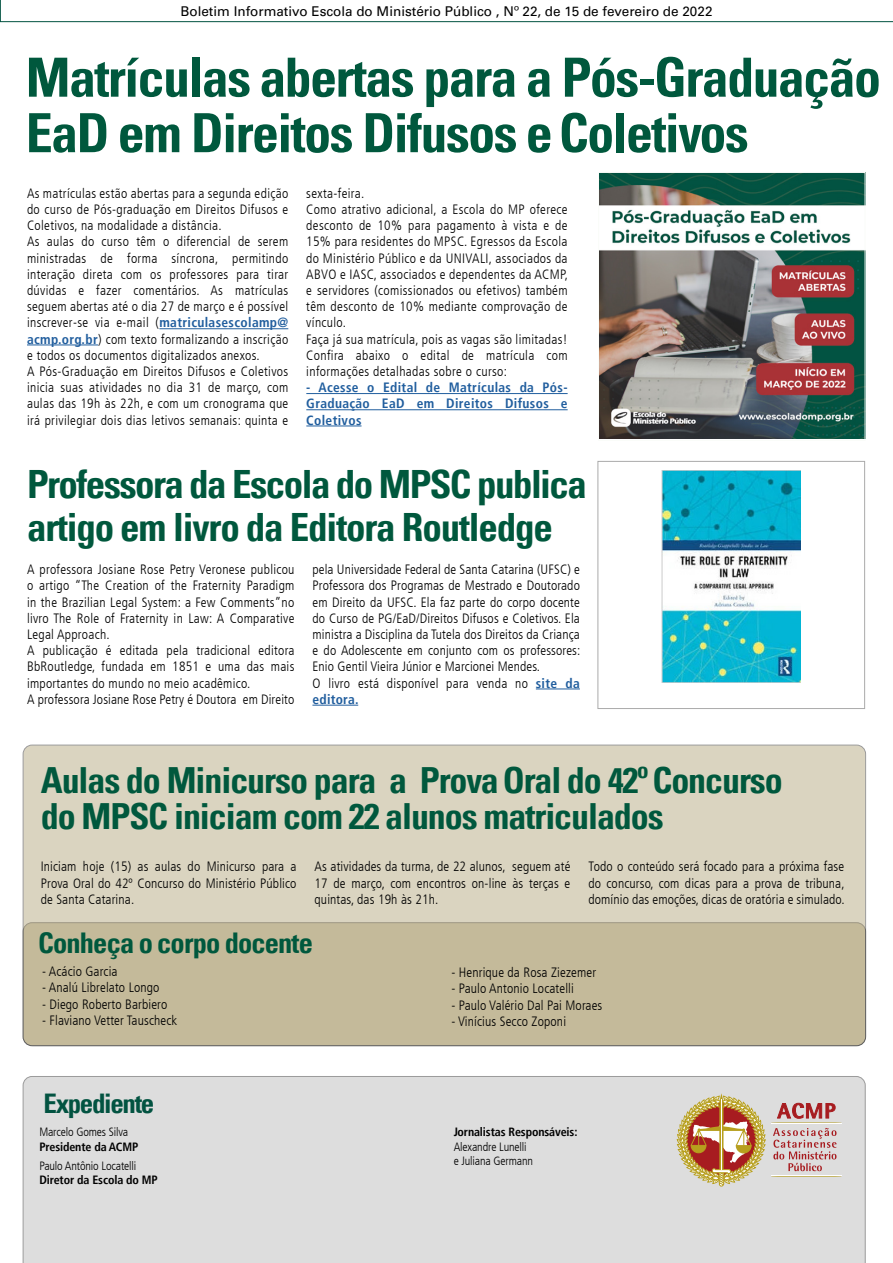
<style>
.page{position:relative;width:893px;height:1263px;background:#fff}
.page>*{position:absolute;margin:0;border:0;box-sizing:border-box;transform-origin:0 0}
.t1{font:700 condensed 54px/55.5px "Univers";letter-spacing:-.03em;color:#00583d}
.t2{font:700 condensed 39px/43.5px "Univers";letter-spacing:-.035em;color:#00583d}
.t3{font:700 condensed 36px/36px "Univers";letter-spacing:-.03em;color:#00583d}
.t4{font:700 condensed 28.5px "Univers";letter-spacing:-.03em;color:#00583d}
.t5{font:700 condensed 27px "Univers";letter-spacing:-.05em;color:#025341}
.t6{font:300 condensed 13.5px/16.2px "Frutiger LT";letter-spacing:.02em;color:#000}
.t7{font:700 condensed 13.5px/16.2px "Frutiger LT";letter-spacing:.025em;color:#215e9e;text-align:justify}
.t8{font:13.5px "Univers";color:#000}
.t9{font:300 condensed 12px/14.4px "Frutiger LT";letter-spacing:-.01em;color:#000}
.t10{font:700 condensed 12px "Frutiger LT";letter-spacing:-.01em;color:#000}
.s1{font-weight:700;color:#215e9e}
</style>
<div class="page">
<svg style="left:23px;top:745px;width:843px;height:301px;background:#d0c8b0"></svg>
<svg style="left:0;top:0;width:893px;height:22px"></svg>
<div style="left:23px;top:1076px;width:843px;height:187px;background:#ddd"></div>
<hr style="left:159px;top:328px;width:129px;height:1px;background:#215e9e">
<hr style="left:27px;top:345px;width:71px;height:1px;background:#215e9e">
<hr style="left:306px;top:393px;width:262px;height:1px;background:#215e9e">
<hr style="left:306px;top:409px;width:262px;height:1px;background:#215e9e">
<hr style="left:306px;top:426px;width:56px;height:1px;background:#215e9e">
<img style="left:600px;top:174px;width:263px;height:265px">
<div style="left:598px;top:172px;width:267px;height:269px;border:1px solid #fafcf9"></div>
<svg style="left:677px;top:1093px;width:164px;height:94px;background:#ceae99"></svg>
<hr style="left:721px;top:1099px;width:1px;height:71px;background:#fff">
<hr style="left:536px;top:689px;width:44px;height:1px;background:#215e9e">
<hr style="left:312px;top:705px;width:46px;height:1px;background:#215e9e">
<img style="left:661px;top:470px;width:140px;height:213px">
<div style="left:597px;top:461px;width:268px;height:248px;border:1px solid #aaa"></div>
<p class="t8" style="left:180px;top:3px;width:533px">Boletim Informativo Escola do Ministério Público , Nº 22, de 15 de fevereiro de 2022</p>
<h1 class="t1" style="left:26px;top:49px;width:857px">Matrículas abertas para a Pós-Graduação<br>EaD em Direitos Difusos e Coletivos</h1>
<p class="t6" style="left:27px;top:185px;width:263px">As matrículas estão abertas para a segunda edição do curso de Pós-graduação em Direitos Difusos e Coletivos, na modalidade a distância.<br>As aulas do curso têm o diferencial de serem ministradas de forma síncrona, permitindo interação direta com os professores para tirar dúvidas e fazer comentários. As matrículas seguem abertas até o dia 27 de março e é possível inscrever-se via e-mail (<span class="s1">matriculasescolamp@ acmp.org.br</span>) com texto formalizando a inscrição e todos os documentos digitalizados anexos.<br>A Pós-Graduação em Direitos Difusos e Coletivos inicia suas atividades no dia 31 de março, com aulas das 19h às 22h, e com um cronograma que irá privilegiar dois dias letivos semanais: quinta e</p>
<p class="t6" style="left:306px;top:185px;width:263px">sexta-feira.<br>Como atrativo adicional, a Escola do MP oferece desconto de 10% para pagamento à vista e de 15% para residentes do MPSC. Egressos da Escola do Ministério Público e da UNIVALI, associados da ABVO e IASC, associados e dependentes da ACMP, e servidores (comissionados ou efetivos) também têm desconto de 10% mediante comprovação de vínculo.<br>Faça já sua matrícula, pois as vagas são limitadas!<br>Confira abaixo o edital de matrícula com informações detalhadas sobre o curso:</p>
<p class="t7" style="left:306px;top:379px;width:263px">- Acesse o Edital de Matrículas da Pós-Graduação EaD em Direitos Difusos e Coletivos</p>
<h2 class="t2" style="left:27px;top:461px;width:561px">Professora da Escola do MPSC publica artigo em livro da Editora Routledge</h2>
<p class="t6" style="left:27px;top:562px;width:269px">A professora Josiane Rose Petry Veronese publicou o artigo “The Creation of the Fraternity Paradigm in the Brazilian Legal System: a Few Comments”no livro The Role of Fraternity in Law: A Comparative Legal Approach.<br>A publicação é editada pela tradicional editora BbRoutledge, fundada em 1851 e uma das mais importantes do mundo no meio acadêmico.<br>A professora Josiane Rose Petry é Doutora em Direito</p>
<p class="t6" style="left:312px;top:562px;width:269px">pela Universidade Federal de Santa Catarina (UFSC) e Professora dos Programas de Mestrado e Doutorado em Direito da UFSC. Ela faz parte do corpo docente do Curso de PG/EaD/Direitos Difusos e Coletivos. Ela ministra a Disciplina da Tutela dos Direitos da Criança e do Adolescente em conjunto com os professores:<br>Enio Gentil Vieira Júnior e Marcionei Mendes.<br>O livro está disponível para venda no <span class="s1">site da editora.</span></p>
<h3 class="t3" style="left:41px;top:762px;width:744px">Aulas do Minicurso para a Prova Oral do 42º Concurso do MPSC iniciam com 22 alunos matriculados</h3>
<p class="t6" style="left:41px;top:859px;width:257px;text-align:justify">Iniciam hoje (15) as aulas do Minicurso para a Prova Oral do 42º Concurso do Ministério Público de Santa Catarina.</p>
<p class="t6" style="left:315px;top:859px;width:257px;text-align:justify">As atividades da turma, de 22 alunos, seguem até 17 de março, com encontros on-line às terças e quintas, das 19h às 21h.</p>
<p class="t6" style="left:588px;top:859px;width:258px;text-align:justify">Todo o conteúdo será focado para a próxima fase do concurso, com dicas para a prova de tribuna, domínio das emoções, dicas de oratória e simulado.</p>
<h3 class="t4" style="left:38px;top:925px;width:276px">Conheça o corpo docente</h3>
<p class="t6" style="left:42px;top:963px;width:77px">- Acácio Garcia</p>
<p class="t6" style="left:42px;top:980px;width:119px">- Analú Librelato Longo</p>
<p class="t6" style="left:42px;top:996px;width:127px">- Diego Roberto Barbiero</p>
<p class="t6" style="left:42px;top:1012px;width:137px">- Flaviano Vetter Tauscheck</p>
<h3 class="t5" style="left:44px;top:1087px;width:112px">Expediente</h3>
<p class="t9" style="left:39px;top:1125px;width:90px">Marcelo Gomes Silva</p>
<p class="t10" style="left:39px;top:1139px;width:100px">Presidente da ACMP</p>
<p class="t9" style="left:39px;top:1158px;width:98px">Paulo Antônio Locatelli</p>
<p class="t10" style="left:39px;top:1173px;width:120px">Diretor da Escola do MP</p>
<p class="t6" style="left:451px;top:965px;width:146px">- Henrique da Rosa Ziezemer</p>
<p class="t6" style="left:451px;top:981px;width:124px">- Paulo Antonio Locatelli</p>
<p class="t6" style="left:451px;top:997px;width:153px">- Paulo Valério Dal Pai Moraes</p>
<p class="t6" style="left:451px;top:1013px;width:116px">- Vinícius Secco Zoponi</p>
<p class="t10" style="left:454px;top:1125px;width:125px">Jornalistas Responsáveis:</p>
<p class="t9" style="left:454px;top:1139px;width:81px">Alexandre Lunelli e Juliana Germann</p>
</div>
